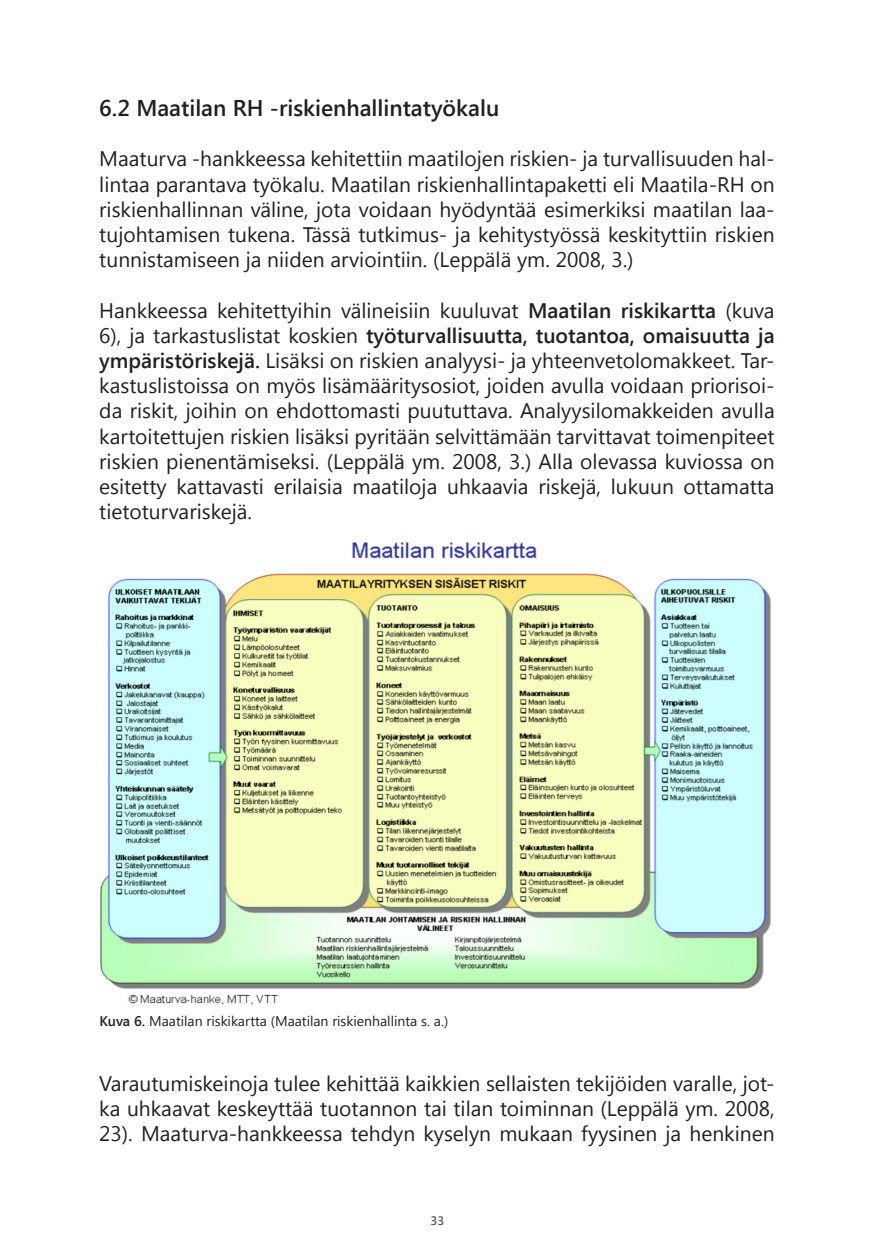
<style>
.page{position:relative;width:874px;height:1241px;background:#fff}
.page>*{position:absolute;margin:0;border:0;box-sizing:border-box;transform-origin:0 0}
.Leipä{font:600 22.75px "Segoe UI";color:#231f20}
.Leipä-2{font:21px/25.2px "Segoe UI";color:#231f20;text-align:justify}
.kuvat{font:14px "Segoe UI";color:#231f20}
.t1{font:600 12.25px "Segoe UI";color:#57585a}
.s1{font-weight:600}
</style>
<div class="page">
<img style="left:100px;top:542px;width:671px;height:463px">
<p class="Leipä" style="left:99px;top:92px;width:401px">6.2 Maatilan RH -riskienhallintatyökalu</p>
<p class="Leipä-2" style="left:99px;top:145px;width:676px">Maaturva -hankkeessa kehitettiin maatilojen riskien- ja turvallisuuden hal&shy;lintaa parantava työkalu. Maatilan riskienhallintapaketti eli Maatila-RH on riskienhallinnan väline, jota voidaan hyödyntää esimerkiksi maatilan laa&shy;tujohtamisen tukena. Tässä tutkimus- ja kehitystyössä keskityttiin riskien tunnistamiseen ja niiden arviointiin. (Leppälä ym. 2008, 3.)</p>
<p class="Leipä-2" style="left:99px;top:296px;width:676px">Hankkeessa kehitettyihin välineisiin kuuluvat <span class="s1">Maatilan riskikartta</span> (kuva 6), ja tarkastuslistat koskien <span class="s1">työturvallisuutta, tuotantoa, omaisuutta ja ympäristöriskejä.</span> Lisäksi on riskien analyysi- ja yhteenvetolomakkeet. Tar&shy;kastuslistoissa on myös lisämääritysosiot, joiden avulla voidaan priorisoi&shy;da riskit, joihin on ehdottomasti puututtava. Analyysilomakkeiden avulla kartoitettujen riskien lisäksi pyritään selvittämään tarvittavat toimenpiteet riskien pienentämiseksi. (Leppälä ym. 2008, 3.) Alla olevassa kuviossa on esitetty kattavasti erilaisia maatiloja uhkaavia riskejä, lukuun ottamatta tietoturvariskejä.</p>
<p class="kuvat" style="left:99px;top:1010px;width:350px"><span class="s1">Kuva 6.</span> Maatilan riskikartta (Maatilan riskienhallinta s. a.)</p>
<p class="Leipä-2" style="left:99px;top:1069px;width:676px">Varautumiskeinoja tulee kehittää kaikkien sellaisten tekijöiden varalle, jot&shy;ka uhkaavat keskeyttää tuotannon tai tilan toiminnan (Leppälä ym. 2008, 23). Maaturva-hankkeessa tehdyn kyselyn mukaan fyysinen ja henkinen</p>
<p class="t1" style="left:430px;top:1211px;width:15px">33</p>
</div>
